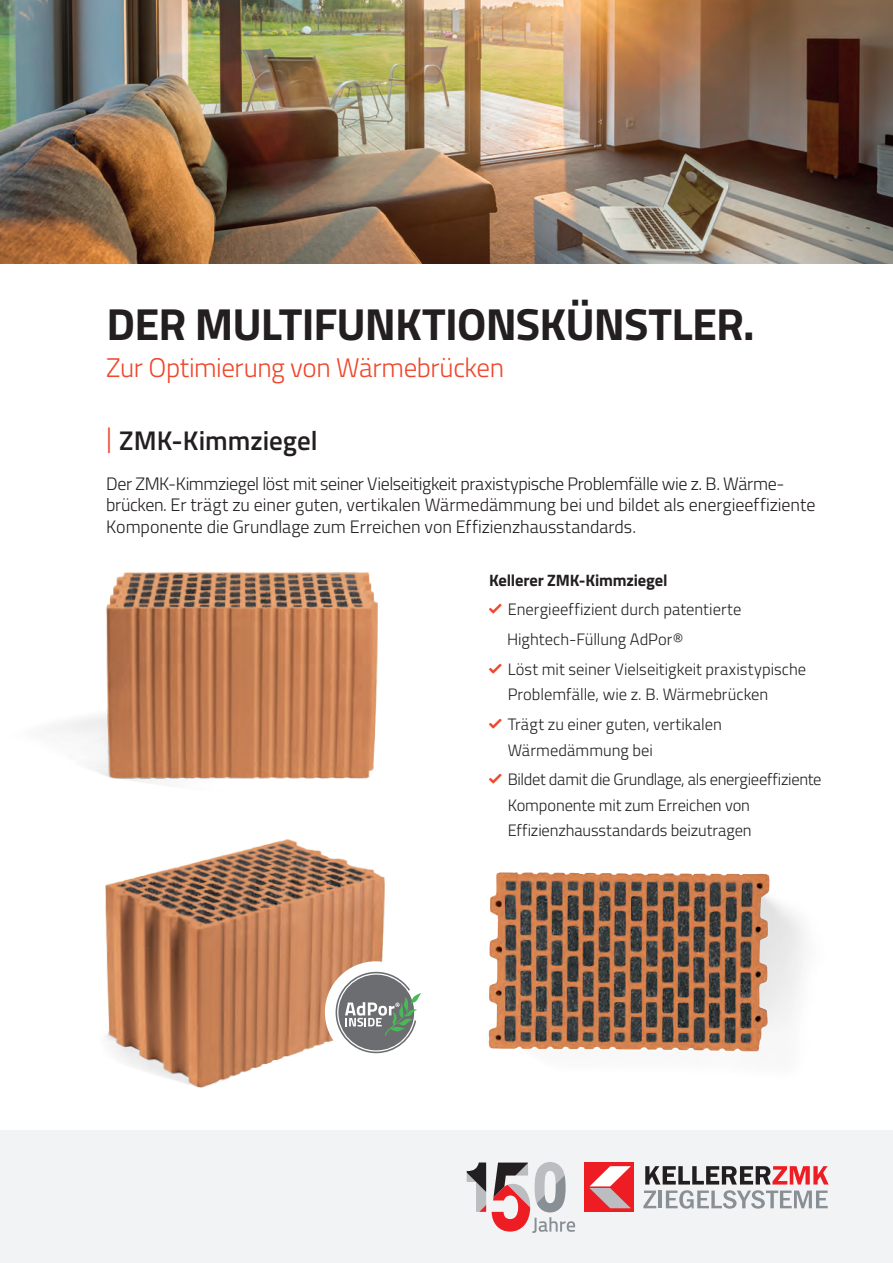
<style>
.page{position:relative;width:893px;height:1263px;background:#fff}
.page>*{position:absolute;margin:0;border:0;box-sizing:border-box;transform-origin:0 0}
.Headline_30_30{font:700 45px "Titillium";letter-spacing:-.02em;color:#231f20}
.Pre-_Subhead_13_15_6{font:300 27px "Titillium";letter-spacing:-.015em;color:#ef472b}
.H3_Titel_18_24{font:600 27px "Titillium";color:#231f20}
.Introtext_12_14{font:300 18px/21.6px "Titillium";letter-spacing:-.005em;color:#231f20}
.Copy_Vorderseite_11{font:300 16.5px/25.5px "Titillium";color:#231f20}
.Copy_Bold_Vorderseit{font:700 16.5px "Titillium";letter-spacing:-.01em;color:#231f20}
.s1{font-weight:300;color:#ef472b}
.s2{font-family:"ZMK Haken";font-weight:400;font-size:22.5px;color:#ef472b}
</style>
<div class="page">
<div style="left:0;top:1130px;width:893px;height:133px;background:#f2f3f4"></div>
<img style="left:533px;top:872px;width:272px;height:180px">
<img style="left:0;top:0;width:893px;height:264px">
<img style="left:105px;top:863px;width:428px;height:225px">
<img style="left:48px;top:572px;width:330px;height:291px">
<div style="left:585px;top:1162px;width:49px;height:50px;background:#ee1d23"></div>
<svg style="left:589px;top:1166px;width:42px;height:42px"></svg>
<svg style="left:645px;top:1166px;width:184px;height:18px"></svg>
<svg style="left:643px;top:1190px;width:13px;height:18px"></svg>
<hr style="left:658px;top:1190px;width:4px;height:18px;background:#888f95">
<svg style="left:666px;top:1190px;width:162px;height:18px"></svg>
<svg style="left:467px;top:1162px;width:108px;height:71px"></svg>
<svg style="left:325px;top:961px;width:96px;height:102px"></svg>
<p class="Headline_30_30" style="left:107px;top:290px;width:650px">DER MULTIFUNKTIONSKÜNSTLER.</p>
<p class="Pre-_Subhead_13_15_6" style="left:106px;top:348px;width:399px">Zur Optimierung von Wärmebrücken</p>
<p class="H3_Titel_18_24" style="left:106px;top:420px;width:213px"><span class="s1">|</span> ZMK-Kimmziegel</p>
<p class="Introtext_12_14" style="left:106px;top:472px;width:711px">Der ZMK-Kimmziegel löst mit seiner Vielseitigkeit praxistypische Problemfälle wie z. B. Wärme&shy;brücken. Er trägt zu einer guten, vertikalen Wärmedämmung bei und bildet als energieeffiziente<br>Komponente die Grundlage zum Erreichen von Effizienzhausstandards.</p>
<p class="Copy_Bold_Vorderseit" style="left:489px;top:567px;width:180px">Kellerer ZMK-Kimmziegel</p>
<p class="Copy_Vorderseite_11" style="left:489px;top:596px;width:254px"><span class="s2">a</span> Energieeffizient durch patentierte</p>
<p class="Copy_Vorderseite_11" style="left:507px;top:626px;width:178px">Hightech-Füllung AdPor®</p>
<p class="Copy_Vorderseite_11" style="left:508px;top:656px;width:300px;text-indent:-19px"><span class="s2">a</span> Löst mit seiner Vielseitigkeit praxistypische<br>Problemfälle, wie z. B. Wärmebrücken</p>
<p class="Copy_Vorderseite_11" style="left:508px;top:711px;width:216px;text-indent:-19px"><span class="s2">a</span> Trägt zu einer guten, vertikalen<br>Wärmedämmung bei</p>
<p class="Copy_Vorderseite_11" style="left:508px;top:766px;width:315px;text-indent:-19px"><span class="s2">a</span> Bildet damit die Grundlage, als energieeffiziente<br>Komponente mit zum Erreichen von<br>Effizienzhausstandards beizutragen</p>
</div>
